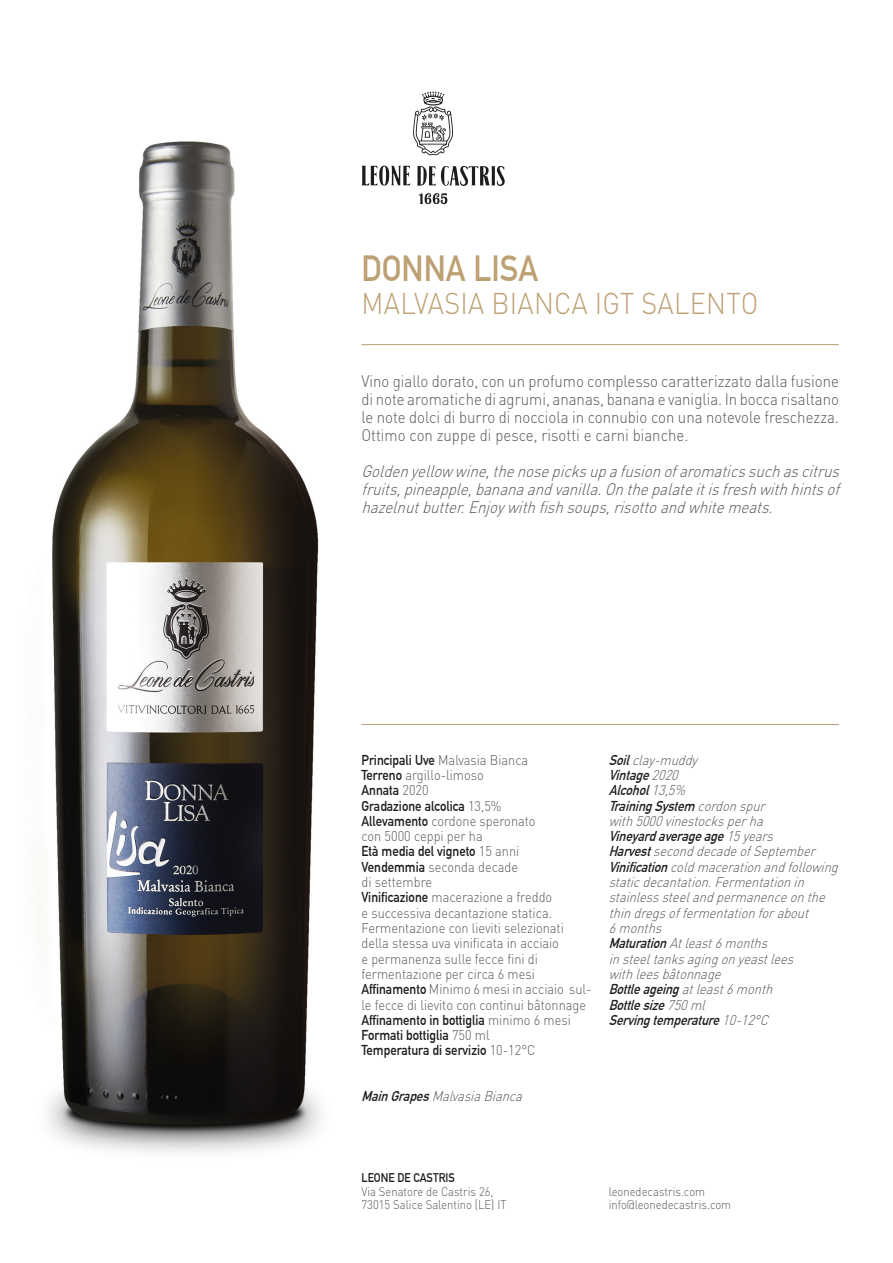
<style>
.page{position:relative;width:893px;height:1263px;background:#fff}
.page>*{position:absolute;margin:0;border:0;box-sizing:border-box;transform-origin:0 0}
.t1{font:700 35.7px "DIN Alternate";color:#bda174;scale:.91 1}
.t2{font:300 29.7px "DIN Pro";letter-spacing:.01em;color:#bda174;scale:.91 1}
.t3{font:300 16.5px/18px "DIN Pro";color:#575756;text-align:justify;scale:.91 1}
.t4{font:italic 300 16.5px/18px "DIN Pro";color:#575756;text-align:justify;scale:.91 1}
.t5{font:300 14.1px/15.3px "DIN Pro";color:#575756;scale:.91 1}
.t6{font:italic 300 14.1px/15.3px "DIN Pro";color:#575756;scale:.91 1}
.t7{font:700 14.1px "DIN Alternate";color:#1d1d1b;scale:.91 1}
.t8{font:italic 700 14.1px "DIN Alternate";color:#1d1d1b;scale:.91 1}
.t9{font:300 12.3px "DIN Pro";color:#575756;scale:.91 1}
.t10{font:700 12.3px "DIN Alternate";color:#1d1d1b;scale:.91 1}
.s1{font-family:"DIN Alternate";font-weight:700;color:#1d1d1b}
.s2{font-family:"DIN Pro";font-weight:300;color:#575756}
</style>
<div class="page">
<img style="left:47px;top:141px;width:792px;height:1012px">
<hr style="left:361px;top:344px;width:478px;height:1px;background:#bda174">
<hr style="left:361px;top:724px;width:478px;height:1px;background:#bda174">
<svg style="left:361px;top:165px;width:49px;height:21px"></svg>
<svg style="left:417px;top:166px;width:88px;height:20px"></svg>
<svg style="left:419px;top:193px;width:28px;height:11px"></svg>
<svg style="left:412px;top:91px;width:42px;height:64px"></svg>
<p class="t1" style="left:361px;top:242px;width:196px">DONNA LISA</p>
<p class="t2" style="left:362px;top:283px;width:437px">MALVASIA BIANCA IGT SALENTO</p>
<p class="t3" style="left:361px;top:371px;width:526px">Vino giallo dorato, con un profumo complesso caratterizzato dalla fusione di note aromatiche di agrumi, ananas, banana e vaniglia. In bocca risaltano le note dolci di burro di nocciola in connubio con una notevole freschezza.<br>Ottimo con zuppe di pesce, risotti e carni bianche.</p>
<p class="t4" style="left:361px;top:461px;width:532px">Goldenyellow wine,thenosepicksupafusionofaromaticssuchascitrus fruits,pineapple,bananaandvanilla.Onthepalateitisfreshwithhintsof hazelnutbutter.Enjoywithfishsoups,risottoandwhitemeats.</p>
<p class="t5" style="left:361px;top:751px;width:185px"><span class="s1">Principali Uve</span> Malvasia Bianca</p>
<p class="t5" style="left:361px;top:767px;width:136px"><span class="s1">Terreno</span> argillo-limoso</p>
<p class="t7" style="left:361px;top:779px;width:75px">Annata <span class="s2">2020</span></p>
<p class="t7" style="left:361px;top:795px;width:155px">Gradazione alcolica <span class="s2">13,5%</span></p>
<p class="t5" style="left:361px;top:812px;width:193px"><span class="s1">Allevamento</span> cordone speronato</p>
<p class="t5" style="left:361px;top:828px;width:135px">con 5000 ceppi per ha</p>
<p class="t7" style="left:361px;top:841px;width:175px">Età media del vigneto <span class="s2">15 anni</span></p>
<p class="t5" style="left:361px;top:858px;width:174px"><span class="s1">Vendemmia</span> seconda decade</p>
<p class="t5" style="left:361px;top:874px;width:79px">di settembre</p>
<p class="t5" style="left:361px;top:889px;width:211px"><span class="s1">Vinificazione</span> macerazione a freddo</p>
<p class="t5" style="left:361px;top:904px;width:211px">e successiva decantazione statica.</p>
<p class="t5" style="left:361px;top:920px;width:224px">Fermentazione con lieviti selezionati</p>
<p class="t5" style="left:361px;top:935px;width:219px">della stessa uva vinificata in acciaio</p>
<p class="t5" style="left:361px;top:950px;width:195px">e permanenza sulle fecce fini di</p>
<p class="t5" style="left:361px;top:965px;width:192px">fermentazione per circa 6 mesi</p>
<p class="t5" style="left:361px;top:981px;width:255px"><span class="s1">Affinamento</span> Minimo 6 mesi in acciaio sul&shy;le fecce di lievito con continui bâtonnage</p>
<p class="t7" style="left:361px;top:1009px;width:232px">Affinamento in bottiglia <span class="s2">minimo 6 mesi</span></p>
<p class="t7" style="left:361px;top:1024px;width:143px">Formati bottiglia <span class="s2">750 ml</span></p>
<p class="t7" style="left:361px;top:1040px;width:193px">Temperatura di servizio <span class="s2">10-12°C</span></p>
<p class="t6" style="left:361px;top:1088px;width:183px"><span class="s1">MainGrapes</span>MalvasiaBianca</p>
<p class="t6" style="left:609px;top:751px;width:104px"><span class="s1">Soil</span>clay-muddy</p>
<p class="t8" style="left:609px;top:764px;width:83px">Vintage<span class="s2">2020</span></p>
<p class="t8" style="left:609px;top:779px;width:91px">Alcohol<span class="s2">13,5%</span></p>
<p class="t8" style="left:609px;top:795px;width:178px">TrainingSystem <span class="s2">cordonspur</span></p>
<p class="t6" style="left:609px;top:812px;width:176px">with5000vinestocksperha</p>
<p class="t8" style="left:609px;top:825px;width:187px">Vineyardaverageage<span class="s2">15years</span></p>
<p class="t6" style="left:609px;top:843px;width:234px"><span class="s1">Harvest</span>seconddecadeofSeptember</p>
<p class="t6" style="left:609px;top:858px;width:258px"><span class="s1">Vinification</span>coldmacerationandfollowing staticdecantation.Fermentationin stainlesssteelandpermanenceonthe thindregsoffermentationforabout</p>
<p class="t6" style="left:609px;top:920px;width:64px">6months</p>
<p class="t6" style="left:609px;top:935px;width:181px"><span class="s1">Maturation</span>Atleast6months</p>
<p class="t6" style="left:609px;top:950px;width:210px">insteeltanksagingonyeastlees</p>
<p class="t6" style="left:609px;top:965px;width:130px">withleesbâtonnage</p>
<p class="t6" style="left:609px;top:981px;width:186px"><span class="s1">Bottleageing</span>atleast6month</p>
<p class="t8" style="left:609px;top:994px;width:112px">Bottlesize<span class="s2">750ml</span></p>
<p class="t8" style="left:609px;top:1009px;width:182px">Servingtemperature<span class="s2">10-12°C</span></p>
<p class="t10" style="left:361px;top:1168px;width:104px">LEONE DE CASTRIS</p>
<p class="t9" style="left:361px;top:1183px;width:147px">Via Senatore de Castris 26,</p>
<p class="t9" style="left:361px;top:1196px;width:161px">73015 Salice Salentino (LE) IT</p>
<p class="t9" style="left:609px;top:1183px;width:107px">leonedecastris.com</p>
<p class="t9" style="left:609px;top:1196px;width:136px">info@leonedecastris.com</p>
</div>
